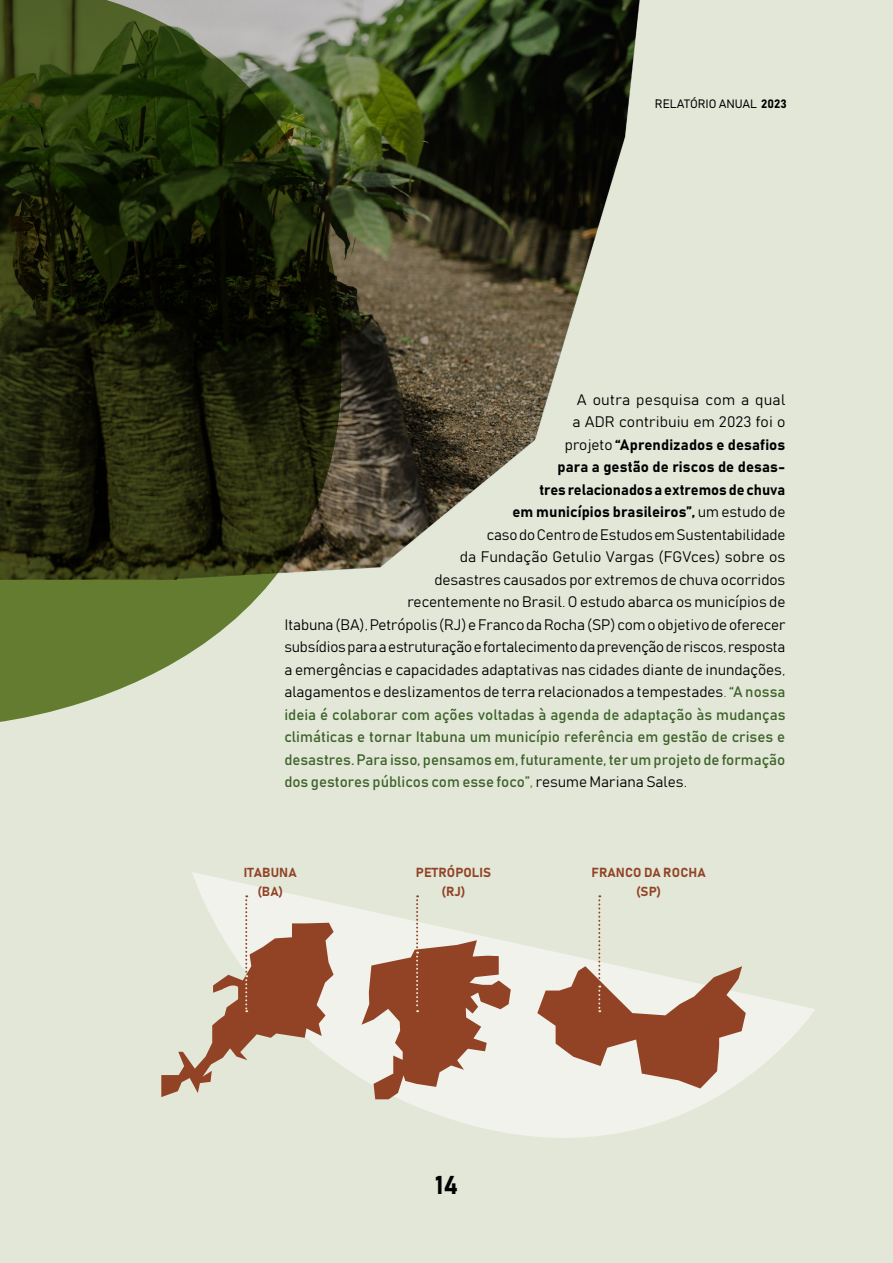
<style>
.page{position:relative;width:893px;height:1263px;background:#e2e7d8}
.page>*{position:absolute;margin:0;border:0;box-sizing:border-box;transform-origin:0 0}
.t1{font:25.5px "Bahnschrift";color:#000}
.t2{font:15px "Bahnschrift";color:#000}
.t3{font:15px "Bahnschrift";color:#3d6229}
.t4{font:15px "Bahnschrift";letter-spacing:.02em;color:#000}
.t5{font:12.9px/19.4px "Bahnschrift";letter-spacing:.01em;color:#924325;text-align:center}
.t6{font:12px "Bahnschrift";color:#000}
.s1{color:#3d6229}
.s2{color:#708939}
.s3{color:#000}
</style>
<div class="page">
<svg style="left:192px;top:872px;width:623px;height:266px"></svg>
<svg style="left:161px;top:895px;width:173px;height:202px"></svg>
<svg style="left:362px;top:895px;width:149px;height:204px"></svg>
<svg style="left:537px;top:895px;width:209px;height:193px"></svg>
<img style="left:342px;top:0;width:298px;height:570px">
<svg style="left:0;top:0;width:342px;height:722px;background:#41492a"></svg>
<p class="t6" style="left:655px;top:96px;width:133px">RELATÓRIO ANUAL 2023</p>
<p class="t4" style="left:577px;top:390px;width:210px">A outra pesquisa com a qual</p>
<p class="t2" style="left:572px;top:412px;width:215px">a ADR contribuiu em 2023 foi o</p>
<p class="t2" style="left:565px;top:435px;width:222px">projeto “Aprendizados e desafios</p>
<p class="t2" style="left:557px;top:457px;width:230px">para a gestão de riscos de desas-</p>
<p class="t2" style="left:539px;top:480px;width:247px">tres relacionados a extremos de chuva</p>
<p class="t2" style="left:512px;top:502px;width:274px">em municípios brasileiros”, um estudo de</p>
<p class="t2" style="left:487px;top:525px;width:300px">caso do Centro de Estudos em Sustentabilidade</p>
<p class="t2" style="left:460px;top:547px;width:327px">da Fundação Getulio Vargas (FGVces) sobre os</p>
<p class="t2" style="left:434px;top:570px;width:352px">desastres causados por extremos de chuva ocorridos</p>
<p class="t2" style="left:407px;top:592px;width:380px">recentemente no Brasil. O estudo abarca os municípios de</p>
<p class="t2" style="left:284px;top:615px;width:503px">Itabuna (BA), Petrópolis (RJ) e Franco da Rocha (SP) com o objetivo de oferecer</p>
<p class="t2" style="left:284px;top:637px;width:502px">subsídios para a estruturação e fortalecimento da prevenção de riscos, resposta</p>
<p class="t2" style="left:284px;top:660px;width:502px">a emergências e capacidades adaptativas nas cidades diante de inundações,</p>
<p class="t2" style="left:284px;top:682px;width:503px">alagamentos e deslizamentos de terra relacionados a tempestades<span class="s1">. “A nossa</span></p>
<p class="t3" style="left:284px;top:705px;width:503px">ideia é colaborar com ações voltadas à agenda de adaptação às mudanças</p>
<p class="t3" style="left:284px;top:727px;width:502px">climáticas e tornar Itabuna um município referência em gestão de crises e</p>
<p class="t3" style="left:284px;top:750px;width:502px">desastres. Para isso, pensamos em, futuramente, ter um projeto de formação</p>
<p class="t3" style="left:284px;top:772px;width:404px">dos gestores públicos com esse foco”<span class="s2">,</span> <span class="s3">resume Mariana Sales.</span></p>
<p class="t5" style="left:244px;top:862px;width:55px">ITABUNA (BA)</p>
<p class="t5" style="left:416px;top:862px;width:77px">PETRÓPOLIS (RJ)</p>
<p class="t5" style="left:592px;top:862px;width:116px">FRANCO DA ROCHA (SP)</p>
<h1 class="t1" style="left:435px;top:1169px;width:24px">14</h1>
</div>
